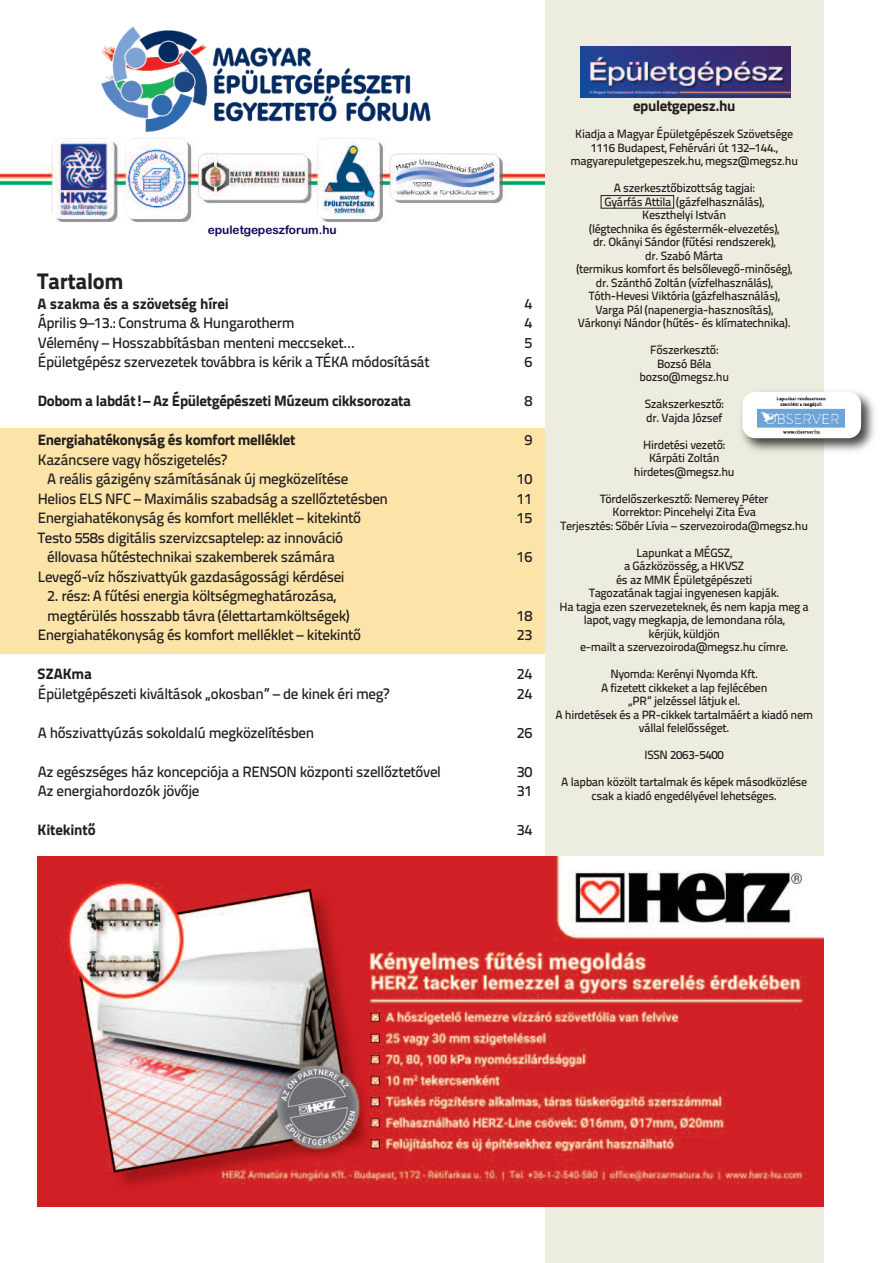
<style>
.page{position:relative;width:893px;height:1263px;background:#fff}
.page>*{position:absolute;margin:0;border:0;box-sizing:border-box;transform-origin:0 0}
.t1{font:22.5px "Titillium Text Heavvy";letter-spacing:-.01em;color:#231f20}
.t2{font:500 15px/19.5px "Titillium Text";letter-spacing:-.025em;color:#231f20}
.t3{font:15px "Titillium Text Heavvy";letter-spacing:-.025em;color:#231f20}
.t4{font:500 12px/13.5px "Titillium Text";letter-spacing:-.025em;color:#231f20;text-align:center}
.t5{font:11.85px "Arial Rounded MT Bold";color:#110658}
</style>
<div class="page">
<div style="left:0;top:429px;width:545px;height:225px;background:#fce4a9"></div>
<div style="left:545px;top:0;width:278px;height:1263px;background:#ecedde"></div>
<img style="left:741px;top:385px;width:134px;height:72px">
<div style="left:742px;top:392px;width:119px;height:46px;background:#fff;border-radius:13px"></div>
<img style="left:758px;top:396px;width:87px;height:39px">
<img style="left:580px;top:46px;width:211px;height:52px">
<div style="left:601px;top:195px;width:73px;height:14px;border:1px solid #231f20"></div>
<img style="left:38px;top:856px;width:785px;height:350px">
<img style="left:0;top:138px;width:545px;height:84px">
<img style="left:101px;top:26px;width:330px;height:107px">
<p class="t5" style="left:208px;top:222px;width:130px">epuletgepeszforum.hu</p>
<h1 class="t1" style="left:38px;top:273px;width:87px">Tartalom</h1>
<p class="t3" style="left:38px;top:298px;width:193px">A szakma és a szövetség hírei</p>
<p class="t2" style="left:524px;top:295px;width:9px">4</p>
<p class="t2" style="left:38px;top:315px;width:258px">Április 9–13.: Construma &amp; Hungarotherm</p>
<p class="t2" style="left:524px;top:315px;width:9px">4</p>
<p class="t2" style="left:38px;top:334px;width:318px">Vélemény – Hosszabbításban menteni meccseket…</p>
<p class="t2" style="left:524px;top:334px;width:9px">5</p>
<p class="t2" style="left:38px;top:354px;width:394px">Épületgépész szervezetek továbbra is kérik a TÉKA módosítását</p>
<p class="t2" style="left:524px;top:354px;width:9px">6</p>
<p class="t3" style="left:38px;top:396px;width:375px">Dobom a labdát!– Az Épületgépészeti Múzeum cikksorozata</p>
<p class="t2" style="left:524px;top:393px;width:9px">8</p>
<p class="t3" style="left:38px;top:435px;width:259px">Energiahatékonyság és komfort melléklet</p>
<p class="t2" style="left:524px;top:432px;width:9px">9</p>
<p class="t2" style="left:47px;top:451px;width:303px;text-indent:-9px">Kazáncsere vagy hőszigetelés?<br>A reális gázigény számításának új megközelítése</p>
<p class="t2" style="left:517px;top:471px;width:17px">10</p>
<p class="t2" style="left:38px;top:490px;width:352px">Helios ELS NFC – Maximális szabadság a szellőztetésben</p>
<p class="t2" style="left:517px;top:490px;width:17px">11</p>
<p class="t2" style="left:38px;top:510px;width:325px">Energiahatékonyság és komfort melléklet – kitekintő</p>
<p class="t2" style="left:517px;top:510px;width:17px">15</p>
<p class="t2" style="left:38px;top:529px;width:307px;text-align:center">Testo 558s digitális szervizcsaptelep: az innováció éllovasa hűtéstechnikai szakemberek számára</p>
<p class="t2" style="left:517px;top:549px;width:17px">16</p>
<p class="t2" style="left:38px;top:568px;width:308px">Levegő-víz hőszivattyúk gazdaságossági kérdései</p>
<p class="t2" style="left:47px;top:588px;width:304px">2. rész: A fűtési energia költségmeghatározása, megtérülés hosszabb távra (élettartamköltségek)</p>
<p class="t2" style="left:517px;top:607px;width:17px">18</p>
<p class="t2" style="left:38px;top:627px;width:325px">Energiahatékonyság és komfort melléklet – kitekintő</p>
<p class="t2" style="left:517px;top:627px;width:17px">23</p>
<p class="t3" style="left:38px;top:669px;width:56px">SZAKma</p>
<p class="t2" style="left:517px;top:666px;width:17px">24</p>
<p class="t2" style="left:38px;top:685px;width:353px">Épületgépészeti kiváltások „okosban” – de kinek éri meg?</p>
<p class="t2" style="left:517px;top:685px;width:17px">24</p>
<p class="t2" style="left:38px;top:724px;width:278px">A hőszivattyúzás sokoldalú megközelítésben</p>
<p class="t2" style="left:517px;top:724px;width:17px">26</p>
<p class="t2" style="left:38px;top:763px;width:405px">Az egészséges ház koncepciója a RENSON központi szellőztetővel</p>
<p class="t2" style="left:517px;top:763px;width:17px">30</p>
<p class="t2" style="left:38px;top:783px;width:163px">Az energiahordozók jövője</p>
<p class="t2" style="left:517px;top:783px;width:17px">31</p>
<p class="t3" style="left:38px;top:825px;width:59px">Kitekintő</p>
<p class="t2" style="left:517px;top:822px;width:17px">34</p>
<p class="t3" style="left:633px;top:101px;width:104px">epuletgepesz.hu</p>
<p class="t4" style="left:570px;top:128px;width:229px">Kiadja a Magyar Épületgépészek Szövetsége<br>1116 Budapest, Fehérvári út 132–144., magyarepuletgepeszek.hu, megsz@megsz.hu</p>
<p class="t4" style="left:576px;top:182px;width:217px">A szerkesztőbizottság tagjai:<br>Gyárfás Attila (gázfelhasználás),<br>Keszthelyi István<br>(légtechnika és égéstermék-elvezetés),<br>dr. Okányi Sándor (fűtési rendszerek),<br>dr. Szabó Márta<br>(termikus komfort és belsőlevegő-minőség), dr. Szánthó Zoltán (vízfelhasználás), Tóth-Hevesi Viktória (gázfelhasználás), Varga Pál (napenergia-hasznosítás), Várkonyi Nándor (hűtés- és klímatechnika).</p>
<p class="t4" style="left:639px;top:344px;width:91px">Főszerkesztő:<br>Bozsó Béla bozso@megsz.hu</p>
<p class="t4" style="left:645px;top:398px;width:81px;text-align:left">Szakszerkesztő: dr. Vajda József</p>
<p class="t4" style="left:634px;top:439px;width:102px">Hirdetési vezető:<br>Kárpáti Zoltán hirdetes@megsz.hu</p>
<p class="t4" style="left:560px;top:493px;width:249px">Tördelőszerkesztő: Nemerey Péter<br>Korrektor: Pincehelyi Zita Éva<br>Terjesztés: Sőbér Lívia – szervezoiroda@megsz.hu</p>
<p class="t4" style="left:560px;top:547px;width:251px">Lapunkat a MÉGSZ,<br>a Gázközösség, a HKVSZ<br>és az MMK Épületgépészeti<br>Tagozatának tagjai ingyenesen kapják.<br>Ha tagja ezen szervezeteknek, és nem kapja meg a lapot, vagy megkapja, de lemondana róla,<br>kérjük, küldjön<br>e-mailt a szervezoiroda@megsz.hu címre.</p>
<p class="t4" style="left:555px;top:668px;width:259px">Nyomda: Kerényi Nyomda Kft.<br>A fizetett cikkeket a lap fejlécében<br>„PR” jelzéssel látjuk el.<br>A hirdetések és a PR-cikkek tartalmáért a kiadó nem vállal felelősséget.</p>
<p class="t4" style="left:645px;top:749px;width:81px">ISSN 2063-5400</p>
<p class="t4" style="left:561px;top:776px;width:247px">A lapban közölt tartalmak és képek másodközlése csak a kiadó engedélyével lehetséges.</p>
</div>
